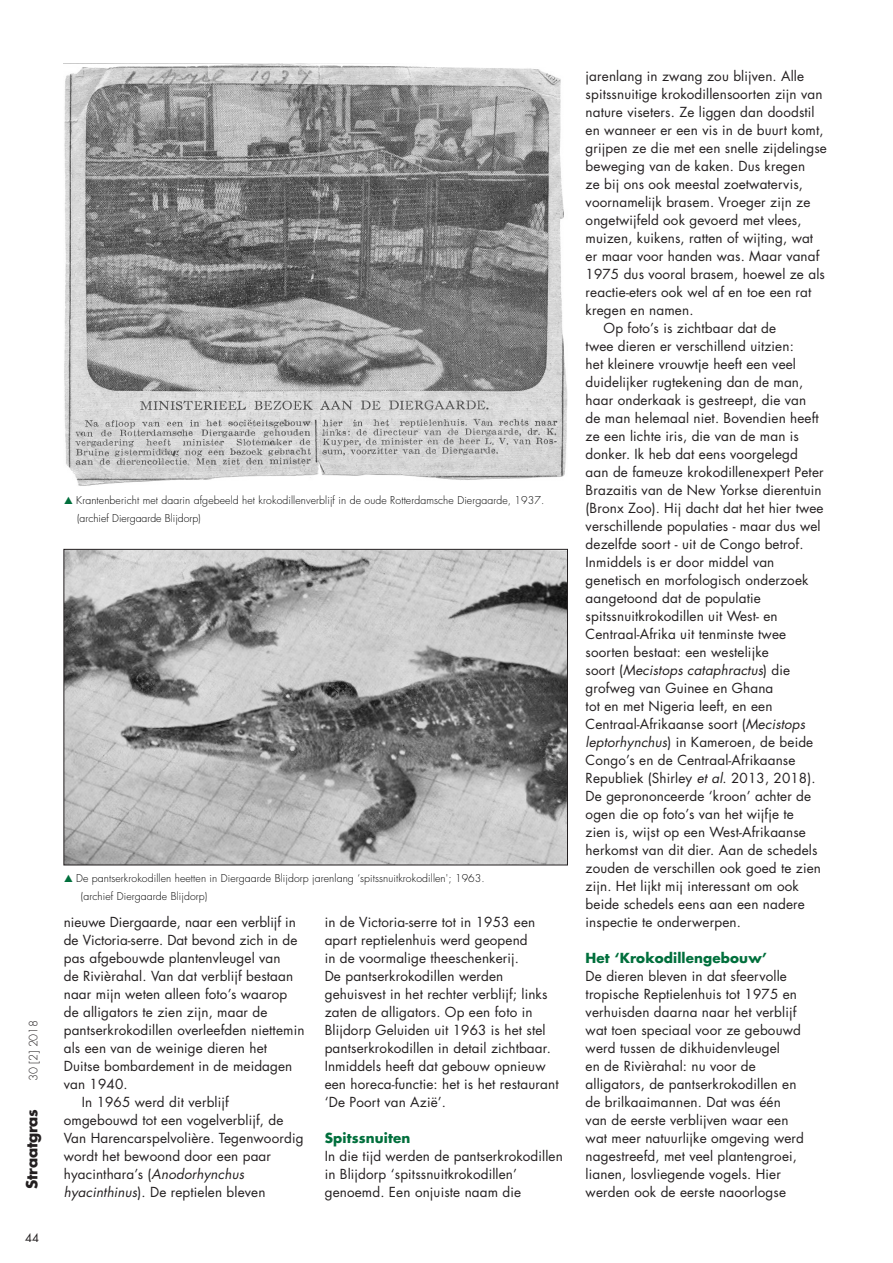
<style>
.page{position:relative;width:893px;height:1263px;background:#fff}
.page>*{position:absolute;margin:0;border:0;box-sizing:border-box;transform-origin:0 0}
.t1{font:700 15px "Futura Std";letter-spacing:-.02em;color:#231f20}
.t2{font:13.5px/18px "Futura Std";letter-spacing:.01em;color:#231f20}
.t3{font:700 13.5px "Futura Std";letter-spacing:.01em;color:#006f3c}
.t4{font:italic 13.5px "Futura Std";letter-spacing:.01em;color:#231f20}
.t5{font:300 11.25px "Futura Std";letter-spacing:-.02em;color:#231f20}
.kop{font:11.25px "Futura Std";color:#231f20}
.List_Paragraph{font:300 10.5px/18px "Futura Std";letter-spacing:.01em;color:#000}
.s1{font-family:"European Pi Three";font-weight:400;color:#006f3c}
.s2{font-style:italic}
.s3{font-style:normal}
</style>
<div class="page">
<img style="left:64px;top:63px;width:503px;height:423px">
<img style="left:66px;top:551px;width:500px;height:312px">
<div style="left:64px;top:549px;width:504px;height:316px;border:1px solid #231f20"></div>
<p class="List_Paragraph" style="left:77px;top:491px;width:469px;text-indent:-13px"><span class="s1">G</span> Krantenbericht met daarin afgebeeld het krokodillenverblijf in de oude Rotterdamsche Diergaarde, 1937. (archief Diergaarde Blijdorp)</p>
<p class="t5" style="left:27px;top:1080px;width:62px;rotate:-90deg">30 [2] 2018</p>
<p class="t1" style="left:22px;top:1188px;width:81px;rotate:-90deg">Straatgras</p>
<p class="kop" style="left:25px;top:1231px;width:16px">44</p>
<p class="List_Paragraph" style="left:81px;top:869px;width:405px;text-indent:-17px"><span class="s1">G</span> De pantserkrokodillen heetten in Diergaarde Blijdorp jarenlang ‘spitssnuitkrokodillen'; 1963. (archief Diergaarde Blijdorp)</p>
<p class="t2" style="left:64px;top:913px;width:234px">nieuwe Diergaarde, naar een verblijf in</p>
<p class="t2" style="left:64px;top:931px;width:235px">de Victoria-serre. Dat bevond zich in de</p>
<p class="t2" style="left:64px;top:949px;width:218px">pas afgebouwde plantenvleugel van</p>
<p class="t2" style="left:64px;top:967px;width:231px">de Rivièrahal. Van dat verblijf bestaan</p>
<p class="t2" style="left:64px;top:985px;width:225px">naar mijn weten alleen foto’s waarop</p>
<p class="t2" style="left:64px;top:1003px;width:205px">de alligators te zien zijn, maar de</p>
<p class="t2" style="left:64px;top:1021px;width:242px">pantserkrokodillen overleefden niettemin</p>
<p class="t2" style="left:64px;top:1039px;width:205px">als een van de weinige dieren het</p>
<p class="t2" style="left:64px;top:1057px;width:230px">Duitse bombardement in de meidagen</p>
<p class="t2" style="left:64px;top:1075px;width:65px">van 1940.</p>
<p class="t2" style="left:82px;top:1093px;width:149px">In 1965 werd dit verblijf</p>
<p class="t2" style="left:64px;top:1111px;width:221px">omgebouwd tot een vogelverblijf, de</p>
<p class="t2" style="left:64px;top:1129px;width:241px">Van Harencarspelvolière. Tegenwoordig</p>
<p class="t2" style="left:64px;top:1147px;width:209px">wordt het bewoond door een paar</p>
<p class="t2" style="left:64px;top:1165px;width:182px">hyacinthara’s (<span class="s2">Anodorhynchus</span></p>
<p class="t2" style="left:64px;top:1183px;width:203px"><span class="s2">hyacinthinus</span>). De reptielen bleven</p>
<p class="t2" style="left:325px;top:913px;width:235px">in de Victoria-serre tot in 1953 een apart reptielenhuis werd geopend<br>in de voormalige theeschenkerij.<br>De pantserkrokodillen werden gehuisvest in het rechter verblijf; links zaten de alligators. Op een foto in Blijdorp Geluiden uit 1963 is het stel pantserkrokodillen in detail zichtbaar.<br>Inmiddels heeft dat gebouw opnieuw een horeca-functie: het is het restaurant ‘De Poort van Azië’.</p>
<p class="t3" style="left:325px;top:1129px;width:87px">Spitssnuiten</p>
<p class="t2" style="left:325px;top:1147px;width:240px">In die tijd werden de pantserkrokodillen in Blijdorp ‘spitssnuitkrokodillen’ genoemd. Een onjuiste naam die</p>
<p class="t2" style="left:586px;top:67px;width:220px">jarenlang in zwang zou blijven. Alle</p>
<p class="t2" style="left:586px;top:85px;width:238px">spitssnuitige krokodillensoorten zijn van</p>
<p class="t2" style="left:586px;top:103px;width:231px">nature viseters. Ze liggen dan doodstil</p>
<p class="t2" style="left:586px;top:121px;width:240px">en wanneer er een vis in de buurt komt,</p>
<p class="t2" style="left:586px;top:139px;width:243px">grijpen ze die met een snelle zijdelingse</p>
<p class="t2" style="left:586px;top:157px;width:221px">beweging van de kaken. Dus kregen</p>
<p class="t2" style="left:586px;top:175px;width:219px">ze bij ons ook meestal zoetwatervis,</p>
<p class="t2" style="left:586px;top:193px;width:226px">voornamelijk brasem. Vroeger zijn ze</p>
<p class="t2" style="left:586px;top:211px;width:217px">ongetwijfeld ook gevoerd met vlees,</p>
<p class="t2" style="left:586px;top:229px;width:229px">muizen, kuikens, ratten of wijting, wat</p>
<p class="t2" style="left:586px;top:247px;width:235px">er maar voor handen was. Maar vanaf</p>
<p class="t2" style="left:586px;top:265px;width:241px">1975 dus vooral brasem, hoewel ze als</p>
<p class="t2" style="left:586px;top:283px;width:227px">reactie-eters ook wel af en toe een rat</p>
<p class="t2" style="left:586px;top:301px;width:109px">kregen en namen.</p>
<p class="t2" style="left:604px;top:319px;width:174px">Op foto’s is zichtbaar dat de</p>
<p class="t2" style="left:586px;top:337px;width:210px">twee dieren er verschillend uitzien:</p>
<p class="t2" style="left:586px;top:355px;width:212px">het kleinere vrouwtje heeft een veel</p>
<p class="t2" style="left:586px;top:373px;width:219px">duidelijker rugtekening dan de man,</p>
<p class="t2" style="left:586px;top:391px;width:222px">haar onderkaak is gestreept, die van</p>
<p class="t2" style="left:586px;top:409px;width:235px">de man helemaal niet. Bovendien heeft</p>
<p class="t2" style="left:586px;top:427px;width:215px">ze een lichte iris, die van de man is</p>
<p class="t2" style="left:586px;top:445px;width:214px">donker. Ik heb dat eens voorgelegd</p>
<p class="t2" style="left:586px;top:463px;width:240px">aan de fameuze krokodillenexpert Peter</p>
<p class="t2" style="left:586px;top:481px;width:238px">Brazaitis van de New Yorkse dierentuin</p>
<p class="t2" style="left:586px;top:499px;width:239px">(Bronx Zoo). Hij dacht dat het hier twee</p>
<p class="t2" style="left:586px;top:517px;width:237px">verschillende populaties - maar dus wel</p>
<p class="t2" style="left:586px;top:535px;width:219px">dezelfde soort - uit de Congo betrof.</p>
<p class="t2" style="left:586px;top:553px;width:190px">Inmiddels is er door middel van</p>
<p class="t2" style="left:586px;top:571px;width:224px">genetisch en morfologisch onderzoek</p>
<p class="t2" style="left:586px;top:589px;width:177px">aangetoond dat de populatie</p>
<p class="t2" style="left:586px;top:607px;width:194px">spitssnuitkrokodillen uit West- en</p>
<p class="t2" style="left:586px;top:625px;width:202px">Centraal-Afrika uit tenminste twee</p>
<p class="t2" style="left:586px;top:643px;width:185px">soorten bestaat: een westelijke</p>
<p class="t4" style="left:586px;top:661px;width:206px"><span class="s3">soort (</span>Mecistops cataphractus<span class="s3">) die</span></p>
<p class="t2" style="left:586px;top:679px;width:189px">grofweg van Guinee en Ghana</p>
<p class="t2" style="left:586px;top:697px;width:188px">tot en met Nigeria leeft, en een</p>
<p class="t2" style="left:586px;top:715px;width:221px">Centraal-Afrikaanse soort (<span class="s2">Mecistops</span></p>
<p class="t2" style="left:586px;top:733px;width:229px"><span class="s2">leptorhynchus</span>) in Kameroen, de beide</p>
<p class="t2" style="left:586px;top:751px;width:211px">Congo’s en de Centraal-Afrikaanse</p>
<p class="t2" style="left:586px;top:769px;width:231px">Republiek (Shirley <span class="s2">et al</span>. 2013, 2018).</p>
<p class="t2" style="left:586px;top:787px;width:227px">De geprononceerde ‘kroon’ achter de</p>
<p class="t2" style="left:586px;top:805px;width:210px">ogen die op foto’s van het wijfje te</p>
<p class="t2" style="left:586px;top:823px;width:222px">zien is, wijst op een West-Afrikaanse</p>
<p class="t2" style="left:586px;top:841px;width:233px">herkomst van dit dier. Aan de schedels</p>
<p class="t2" style="left:586px;top:859px;width:237px">zouden de verschillen ook goed te zien</p>
<p class="t2" style="left:586px;top:877px;width:215px">zijn. Het lijkt mij interessant om ook</p>
<p class="t2" style="left:586px;top:895px;width:221px">beide schedels eens aan een nadere</p>
<p class="t2" style="left:586px;top:913px;width:157px">inspectie te onderwerpen.</p>
<p class="t3" style="left:586px;top:949px;width:183px">Het ‘Krokodillengebouw’</p>
<p class="t2" style="left:586px;top:967px;width:220px">De dieren bleven in dat sfeervolle tropische Reptielenhuis tot 1975 en verhuisden daarna naar het verblijf wat toen speciaal voor ze gebouwd werd tussen de dikhuidenvleugel<br>en de Rivièrahal: nu voor de alligators, de pantserkrokodillen en de brilkaaimannen. Dat was één van de eerste verblijven waar een wat meer natuurlijke omgeving werd nagestreefd, met veel plantengroei, lianen, losvliegende vogels. Hier werden ook de eerste naoorlogse</p>
</div>
